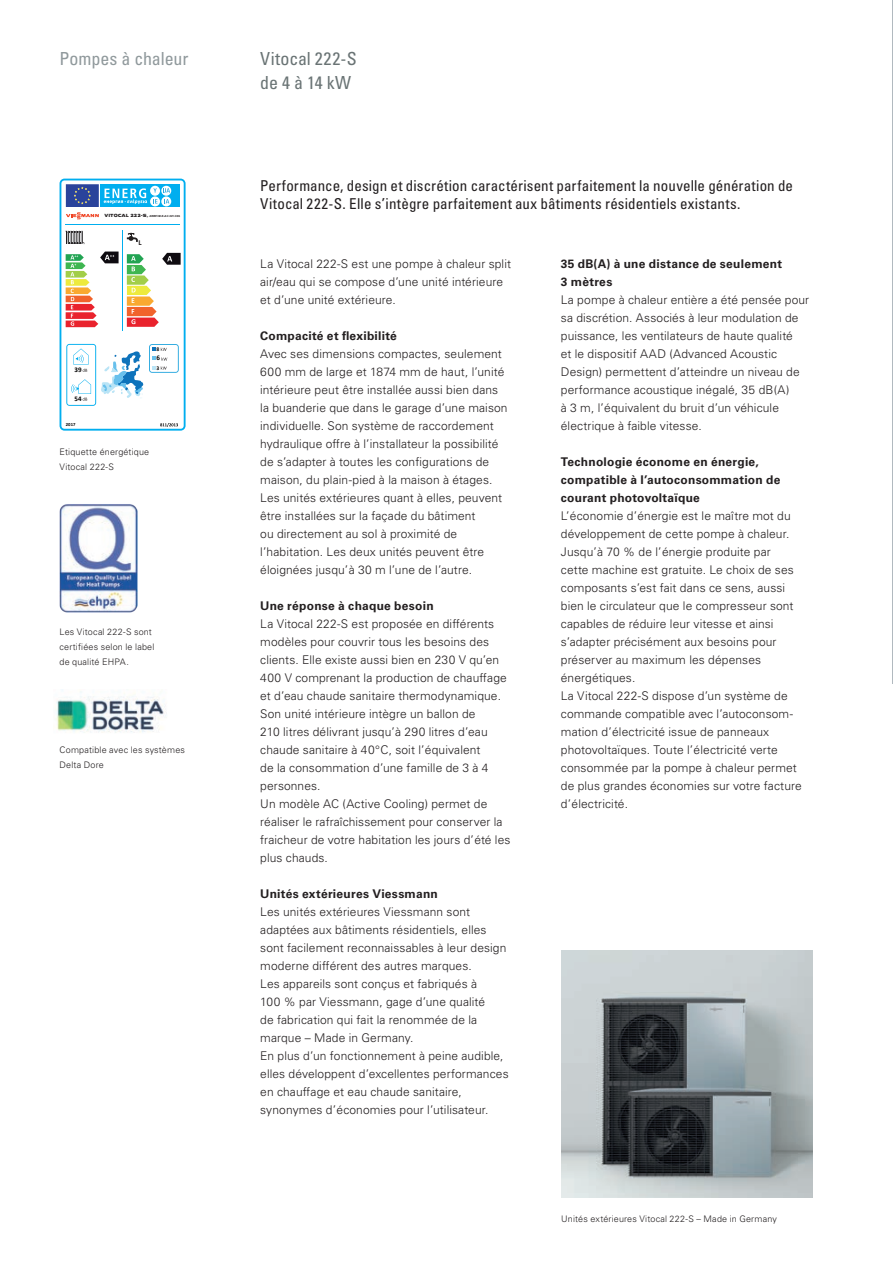
<style>
.page{position:relative;width:893px;height:1263px;background:#fff}
.page>*{position:absolute;margin:0;border:0;box-sizing:border-box;transform-origin:0 0}
.t1{font:condensed 18px/24px "Univers LTCYR 57";letter-spacing:.015em;color:#697374}
.t2{font:condensed 18px "Univers LTCYR 57";letter-spacing:-.005em;color:#90999c}
.t3{font:condensed 15px/18px "Univers LTCYR 57";letter-spacing:.01em;color:#231f20}
.t4{font:300 12px/18px "Univers LTCYR 45";letter-spacing:.01em;color:#231f20}
.t5{font:700 12px/18px "Univers LTCYR 65";letter-spacing:.02em;color:#231f20}
.t6{font:300 9px/15px "Univers LTCYR 45";letter-spacing:.02em;color:#231f20}
.t7{font:700 7.5px "Calibri";color:#231f20}
.t8{font:700 7.05px "Calibri";color:#000}
.t9{font:700 5.7px "Calibri";color:#000}
.t10{font:700 4.65px "Calibri";color:#000}
.t11{font:700 2.85px "Arial";color:#231f20}
.s1{font-family:"VIESSMANN Normal";font-weight:400;font-size:4.65px}
.s2{font-family:"VIESSMANN Normal";font-weight:400;font-size:4.2px}
</style>
<div class="page">
<hr style="left:892px;top:0;width:1px;height:683px;background:#b1b9bf">
<img style="left:59px;top:504px;width:78px;height:109px">
<svg style="left:60px;top:179px;width:126px;height:252px"></svg>
<img style="left:562px;top:950px;width:250px;height:247px">
<img style="left:56px;top:689px;width:110px;height:44px">
<h1 class="t2" style="left:60px;top:48px;width:130px">Pompes à chaleur</h1>
<p class="t11" style="left:105px;top:214px;width:77px"><span class="s1">VITOCAL 222-S</span><span class="s2">,</span> AWBT-M-E-AC 221.C06</p>
<p class="t8" style="left:75px;top:365px;width:9px">39</p>
<p class="t8" style="left:75px;top:394px;width:9px">54</p>
<p class="t10" style="left:66px;top:421px;width:11px">2017</p>
<p class="t7" style="left:139px;top:238px;width:5px">L</p>
<p class="t9" style="left:157px;top:345px;width:4px">8</p>
<p class="t9" style="left:157px;top:364px;width:4px">3</p>
<p class="t8" style="left:157px;top:354px;width:5px">6</p>
<p class="t6" style="left:60px;top:444px;width:91px">Etiquette énergétique<br>Vitocal 222-S</p>
<p class="t6" style="left:60px;top:624px;width:96px">Les Vitocal 222-S sont certifiées selon le label de qualité EHPA.</p>
<p class="t6" style="left:60px;top:742px;width:127px">Compatible avec les systèmes<br>Delta Dore</p>
<h1 class="t1" style="left:260px;top:47px;width:98px">Vitocal 222-S de 4 à 14 kW</h1>
<p class="t3" style="left:260px;top:176px;width:534px">Performance, design et discrétion caractérisent parfaitement la nouvelle génération de<br>Vitocal 222-S. Elle s’intègre parfaitement aux bâtiments résidentiels existants.</p>
<p class="t4" style="left:260px;top:254px;width:252px">La Vitocal 222-S est une pompe à chaleur split air/eau qui se compose d’une unité intérieure et d’une unité extérieure.</p>
<p class="t5" style="left:260px;top:326px;width:138px">Compacité et flexibilité</p>
<p class="t4" style="left:260px;top:344px;width:249px">Avec ses dimensions compactes, seulement 600 mm de large et 1874 mm de haut, l’unité intérieure peut être installée aussi bien dans la buanderie que dans le garage d’une maison individuelle. Son système de raccordement hydraulique offre à l’installateur la possibilité de s’adapter à toutes les configurations de maison, du plain-pied à la maison à étages.<br>Les unités extérieures quant à elles, peuvent être installées sur la façade du bâtiment<br>ou directement au sol à proximité de l’habitation. Les deux unités peuvent être éloignées jusqu’à 30 m l’une de l’autre.</p>
<p class="t5" style="left:260px;top:596px;width:175px">Une réponse à chaque besoin</p>
<p class="t4" style="left:260px;top:614px;width:252px">La Vitocal 222-S est proposée en différents modèles pour couvrir tous les besoins des clients. Elle existe aussi bien en 230 V qu’en 400 V comprenant la production de chauffage et d’eau chaude sanitaire thermodynamique.<br>Son unité intérieure intègre un ballon de<br>210 litres délivrant jusqu’à 290 litres d’eau chaude sanitaire à 40°C, soit l’équivalent<br>de la consommation d’une famille de 3 à 4 personnes.<br>Un modèle AC (Active Cooling) permet de réaliser le rafraîchissement pour conserver la fraicheur de votre habitation les jours d’été les plus chauds.</p>
<p class="t5" style="left:260px;top:884px;width:179px">Unités extérieures Viessmann</p>
<p class="t4" style="left:260px;top:902px;width:250px">Les unités extérieures Viessmann sont adaptées aux bâtiments résidentiels, elles sont facilement reconnaissables à leur design moderne différent des autres marques.<br>Les appareils sont conçus et fabriqués à<br>100 % par Viessmann, gage d’une qualité<br>de fabrication qui fait la renommée de la marque – Made in Germany.<br>En plus d’un fonctionnement à peine audible, elles développent d’excellentes performances en chauffage et eau chaude sanitaire, synonymes d’économies pour l’utilisateur.</p>
<p class="t5" style="left:561px;top:254px;width:223px">35 dB(A) à une distance de seulement<br>3 mètres</p>
<p class="t4" style="left:561px;top:290px;width:250px">La pompe à chaleur entière a été pensée pour sa discrétion. Associés à leur modulation de puissance, les ventilateurs de haute qualité<br>et le dispositif AAD (Advanced Acoustic Design) permettent d’atteindre un niveau de performance acoustique inégalé, 35 dB(A)<br>à 3 m, l’équivalent du bruit d’un véhicule électrique à faible vitesse.</p>
<p class="t5" style="left:561px;top:452px;width:221px">Technologie économe en énergie, compatible à l’autoconsommation de courant photovoltaïque</p>
<p class="t4" style="left:561px;top:506px;width:242px">L’économie d’énergie est le maître mot du développement de cette pompe à chaleur.<br>Jusqu’à 70 % de l’énergie produite par<br>cette machine est gratuite. Le choix de ses composants s’est fait dans ce sens, aussi bien le circulateur que le compresseur sont capables de réduire leur vitesse et ainsi s’adapter précisément aux besoins pour préserver au maximum les dépenses énergétiques.<br>La Vitocal 222-S dispose d’un système de commande compatible avec l’autoconsom&shy;mation d’électricité issue de panneaux photovoltaïques. Toute l’électricité verte consommée par la pompe à chaleur permet de plus grandes économies sur votre facture d’électricité.</p>
<p class="t6" style="left:561px;top:1211px;width:217px">Unités extérieures Vitocal 222-S – Made in Germany</p>
</div>
